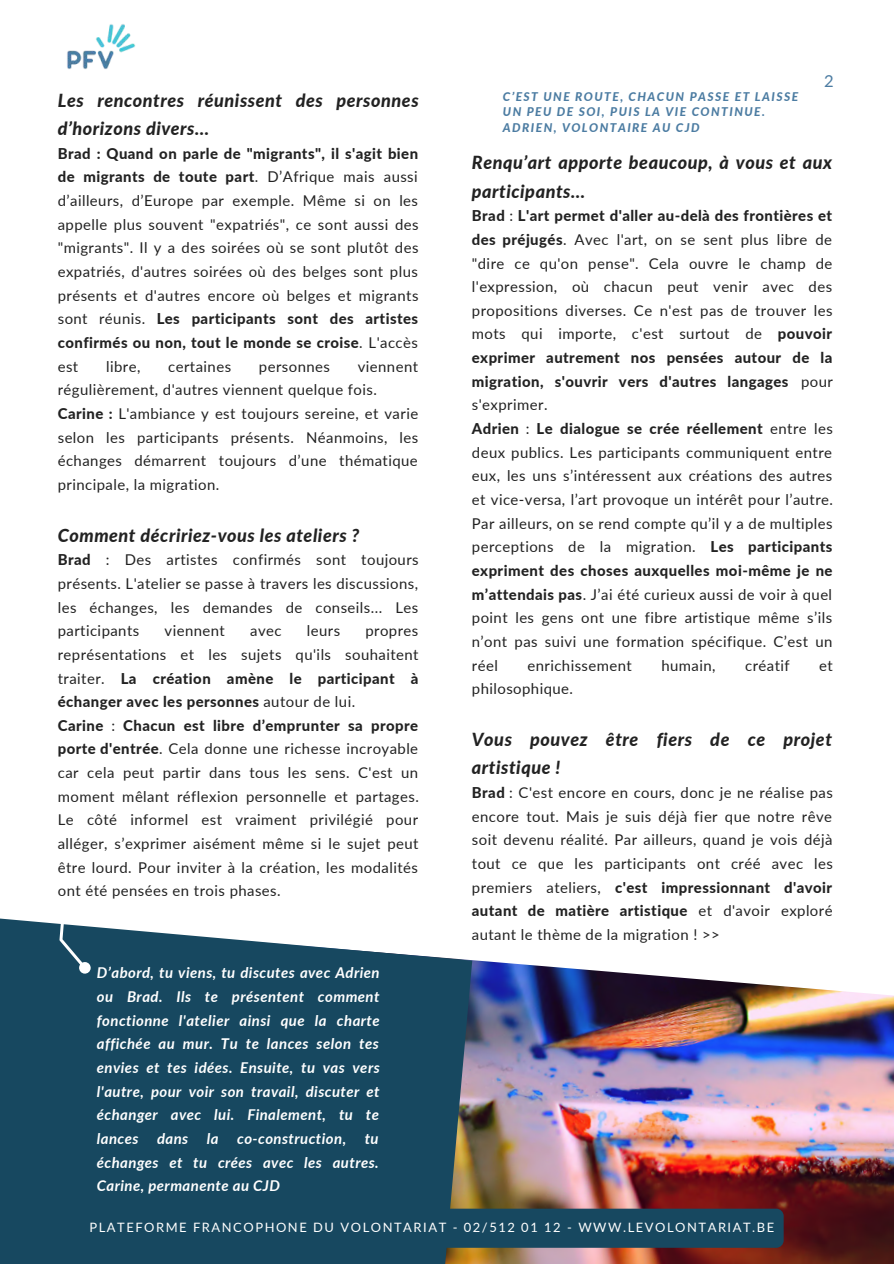
<style>
.page{position:relative;width:894px;height:1264px;background:#fff}
.page>*{position:absolute;margin:0;border:0;box-sizing:border-box;transform-origin:0 0}
.t1{font:italic 800 18px/28.2px "Lato";letter-spacing:.03em;color:#222}
.t2{font:16.5px "Lato";color:#4c7ca2}
.t3{font:14.85px/23.7px "Lato";letter-spacing:.03em;color:#222}
.t4{font:italic 700 14.85px/23.7px "Lato";letter-spacing:.03em;color:#fff;text-align:justify}
.t5{font:12.9px "Lato";letter-spacing:.12em;color:#fff}
.t6{font:italic 800 12px/15.8px "Lato";letter-spacing:.12em;color:#4c7ca2}
.s1{font-weight:800}
</style>
<div class="page">
<img style="left:472px;top:960px;width:421px;height:303px">
<svg style="left:0;top:918px;width:472px;height:345px;background:#29556a"></svg>
<div style="left:83px;top:1208px;width:700px;height:39px;background:#174860;border-radius:7px"></div>
<img style="left:67px;top:24px;width:69px;height:45px">
<svg style="left:57px;top:918px;width:39px;height:56px"></svg>
<p class="t1" style="left:58px;top:86px;width:362px">Les rencontres réunissent des personnes d’horizons divers…</p>
<p class="t3" style="left:58px;top:141px;width:362px;text-align:justify"><span class="s1">Brad : Quand on parle de "migrants", il s'agit bien de migrants de toute part</span>. D’Afrique mais aussi d’ailleurs, d’Europe par exemple. Même si on les appelle plus souvent "expatriés", ce sont aussi des "migrants". Il y a des soirées où se sont plutôt des expatriés, d'autres soirées où des belges sont plus présents et d'autres encore où belges et migrants sont réunis. <span class="s1">Les participants sont des artistes confirmés ou non, tout le monde se croise</span>. L'accès est</p>
<p class="t3" style="left:106px;top:354px;width:36px">libre,</p>
<p class="t3" style="left:168px;top:354px;width:64px">certaines</p>
<p class="t3" style="left:259px;top:354px;width:72px">personnes</p>
<p class="t3" style="left:58px;top:354px;width:362px;text-indent:300px">viennent régulièrement, d'autres viennent quelque fois.<br><span class="s1">Carine :</span> L'ambiance y est toujours sereine, et varie selon les participants présents. Néanmoins, les échanges démarrent toujours d’une thématique principale, la migration.</p>
<p class="t1" style="left:58px;top:520px;width:303px">Comment décririez-vous les ateliers ?</p>
<p class="t3" style="left:58px;top:547px;width:362px;text-align:justify"><span class="s1">Brad</span> : Des artistes confirmés sont toujours présents. L'atelier se passe à travers les discussions, les échanges, les demandes de conseils... Les participants</p>
<p class="t3" style="left:164px;top:618px;width:62px">viennent</p>
<p class="t3" style="left:250px;top:618px;width:33px">avec</p>
<p class="t3" style="left:307px;top:618px;width:35px">leurs</p>
<p class="t3" style="left:58px;top:618px;width:362px;text-indent:307px">propres représentations et les sujets qu'ils souhaitent traiter. <span class="s1">La création amène le participant à échanger avec les personnes</span> autour de lui.<br><span class="s1">Carine</span> : <span class="s1">Chacun est libre d’emprunter sa propre porte d'entrée</span>. Cela donne une richesse incroyable car cela peut partir dans tous les sens. C'est un moment mêlant réflexion personnelle et partages.<br>Le côté informel est vraiment privilégié pour alléger, s’exprimer aisément même si le sujet peut être lourd. Pour inviter à la création, les modalités ont été pensées en trois phases.</p>
<p class="t4" style="left:97px;top:960px;width:284px">D’abord, tu viens, tu discutes avec Adrien ou Brad. Ils te présentent comment fonctionne l'atelier ainsi que la charte affichée au mur. Tu te lances selon tes envies et tes idées. Ensuite, tu vas vers l'autre, pour voir son travail, discuter et échanger avec lui. Finalement, tu te lances dans la co-construction, tu échanges et tu crées avec les autres.<br>Carine, permanente au CJD</p>
<p class="t6" style="left:502px;top:88px;width:297px">C’EST UNE ROUTE, CHACUN PASSE ET LAISSE<br>UN PEU DE SOI, PUIS LA VIE CONTINUE.<br>ADRIEN, VOLONTAIRE AU CJD</p>
<p class="t2" style="left:823px;top:70px;width:11px">2</p>
<p class="t1" style="left:472px;top:148px;width:361px">Renqu’art apporte beaucoup, à vous et aux participants…</p>
<p class="t3" style="left:472px;top:204px;width:362px"><span class="s1">Brad</span> : <span class="s1">L'art permet d'aller au-delà des frontières et des préjugés</span>. Avec l'art, on se sent plus libre de "dire ce qu'on pense". Cela ouvre le champ de l'expression, où chacun peut venir avec des propositions diverses. Ce n'est pas de trouver les mots qui importe, c'est surtout de <span class="s1">pouvoir exprimer autrement nos pensées autour de la migration, s'ouvrir vers d'autres langages</span> pour s'exprimer.<br><span class="s1">Adrien</span> : <span class="s1">Le dialogue se crée réellement</span> entre les deux publics. Les participants communiquent entre eux, les uns s’intéressent aux créations des autres et vice-versa, l’art provoque un intérêt pour l’autre.<br>Par ailleurs, on se rend compte qu’il y a de multiples perceptions de la migration. <span class="s1">Les participants expriment des choses auxquelles moi-même je ne m’attendais pas</span>. J’ai été curieux aussi de voir à quel point les gens ont une fibre artistique même s’ils n’ont pas suivi une formation spécifique. C’est un réel</p>
<p class="t3" style="left:527px;top:653px;width:106px">enrichissement</p>
<p class="t3" style="left:661px;top:653px;width:56px">humain,</p>
<p class="t3" style="left:745px;top:653px;width:46px">créatif</p>
<p class="t3" style="left:819px;top:653px;width:15px">et</p>
<p class="t3" style="left:472px;top:676px;width:103px">philosophique.</p>
<p class="t1" style="left:472px;top:725px;width:361px">Vous pouvez être fiers de ce projet artistique !</p>
<p class="t3" style="left:472px;top:780px;width:362px;text-align:justify"><span class="s1">Brad</span> : C'est encore en cours, donc je ne réalise pas encore tout. Mais je suis déjà fier que notre rêve soit devenu réalité. Par ailleurs, quand je vois déjà tout ce que les participants ont créé avec les premiers ateliers, <span class="s1">c'est impressionnant d'avoir autant de matière artistique</span> et d'avoir exploré autant le thème de la migration ! &gt;&gt;</p>
<p class="t5" style="left:89px;top:1219px;width:686px">PLATEFORME FRANCOPHONE DU VOLONTARIAT - 02/512 01 12 - WWW.LEVOLONTARIAT.BE</p>
</div>
